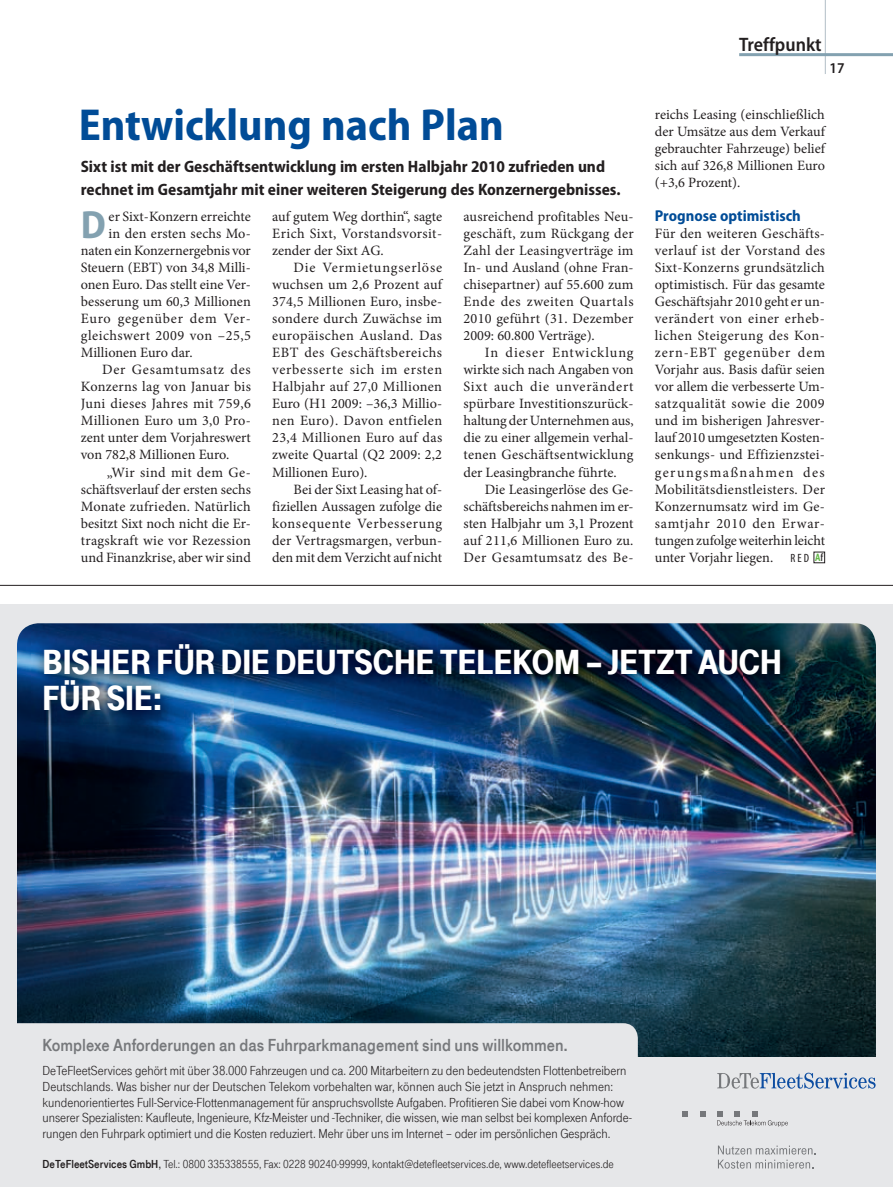
<style>
.page{position:relative;width:893px;height:1187px;background:#fff}
.page>*{position:absolute;margin:0;border:0;box-sizing:border-box;transform-origin:0 0}
.t1{font:700 semi-condensed 45px "Myriad Pro";color:#014c97}
.t2{font:700 semi-condensed 39.45px "Myriad Pro";color:#83a1b0}
.t3{font:36px/36px "Tele Grotesk Ultr";color:#fff}
.t4{font:600 semi-condensed 19.5px "Myriad Pro";color:#231f20}
.t5{font:18px "Tele Grotesk Fett";color:#76787b}
.t6{font:700 semi-condensed 16.5px/22.5px "Myriad Pro";color:#231f20}
.t7{font:700 semi-condensed 15.75px "Myriad Pro";color:#014c97}
.t8{font:600 semi-condensed 15px "Myriad Pro";color:#231f20}
.t9{font:14.25px/17px "Minion Pro";letter-spacing:.005em;color:#231f20;text-align:justify}
.t10{font:14.25px "Minion Pro";letter-spacing:.03em;color:#231f20}
.t11{font:14.25px "Minion Pro";letter-spacing:.035em;color:#231f20}
.t12{font:14.25px "Minion Pro";letter-spacing:.055em;color:#231f20}
.t13{font:14.25px "Minion Pro";letter-spacing:.05em;color:#231f20}
.t14{font:13.5px/15.8px "Tele Grotesk Norm";color:#231f20}
.t15{font:12px "Tele Grotesk Norm";color:#231f20}
.s1{font-family:"Myriad Pro";font-stretch:condensed;font-size:12px}
.s2{font-family:"Meta OT";font-weight:700;font-size:10.5px;color:#60b745}
.s3{font-family:"Meta OT";font-weight:500;font-size:10.5px}
.s4{font-family:"Tele Grotesk Fett"}
.s5{font-family:"Tele Grotesk Halb"}
</style>
<div class="page">
<hr style="left:825px;top:0;width:1px;height:74px;background:#b1bec6">
<hr style="left:739px;top:53px;width:154px;height:3px;background:#83a1b0">
<div style="left:814px;top:551px;width:11px;height:12px;border:1px solid #231f20"></div>
<hr style="left:0;top:585px;width:893px;height:1px;background:#231f20">
<img style="left:0;top:604px;width:893px;height:453px">
<img style="left:17px;top:623px;width:21px;height:400px">
<img style="left:31px;top:631px;width:764px;height:93px">
<div style="left:0;top:1023px;width:638px;height:157px;background:#e6e7e9;border-radius:15px"></div>
<div style="left:0;top:1057px;width:893px;height:129px;background:#e6e7e9"></div>
<svg style="left:717px;top:1072px;width:159px;height:16px"></svg>
<svg style="left:682px;top:1111px;width:6px;height:5px"></svg>
<svg style="left:700px;top:1111px;width:6px;height:5px"></svg>
<svg style="left:717px;top:1111px;width:71px;height:15px"></svg>
<svg style="left:718px;top:1145px;width:98px;height:23px"></svg>
<h1 class="t1" style="left:79px;top:100px;width:427px">Entwicklung nach Plan</h1>
<p class="t6" style="left:81px;top:156px;width:541px">Sixt ist mit der Geschäftsentwicklung im ersten Halbjahr 2010 zufrieden und rechnet im Gesamtjahr mit einer weiteren Steigerung des Konzernergebnisses.</p>
<h2 class="t2" style="left:81px;top:203px;width:27px">D</h2>
<p class="t9" style="left:109px;top:208px;width:144px">er Sixt-Konzern erreichte</p>
<p class="t9" style="left:109px;top:225px;width:144px">in den ersten sechs Mo-</p>
<p class="t9" style="left:81px;top:242px;width:172px">naten ein Konzernergebnis vor</p>
<p class="t9" style="left:81px;top:259px;width:172px">Steuern (EBT) von 34,8 Milli-</p>
<p class="t9" style="left:81px;top:276px;width:172px">onen Euro. Das stellt eine Ver-</p>
<p class="t9" style="left:81px;top:293px;width:172px">besserung um 60,3 Millionen</p>
<p class="t12" style="left:81px;top:309px;width:172px">Euro gegenüber dem Ver-</p>
<p class="t11" style="left:81px;top:326px;width:172px">gleichswert 2009 von –25,5</p>
<p class="t9" style="left:81px;top:344px;width:113px">Millionen Euro dar.</p>
<p class="t13" style="left:102px;top:360px;width:150px">Der Gesamtumsatz des</p>
<p class="t9" style="left:81px;top:378px;width:172px">Konzerns lag von Januar bis</p>
<p class="t10" style="left:81px;top:394px;width:172px">Juni dieses Jahres mit 759,6</p>
<p class="t9" style="left:81px;top:412px;width:172px">Millionen Euro um 3,0 Pro-</p>
<p class="t9" style="left:81px;top:429px;width:172px">zent unter dem Vorjahreswert</p>
<p class="t9" style="left:81px;top:446px;width:150px">von 782,8 Millionen Euro.</p>
<p class="t10" style="left:107px;top:462px;width:145px">„Wir sind mit dem Ge-</p>
<p class="t9" style="left:81px;top:480px;width:172px">schäftsverlauf der ersten sechs</p>
<p class="t9" style="left:81px;top:497px;width:171px">Monate zufrieden. Natürlich</p>
<p class="t9" style="left:81px;top:514px;width:172px">besitzt Sixt noch nicht die Er-</p>
<p class="t9" style="left:81px;top:531px;width:172px">tragskraft wie vor Rezession</p>
<p class="t9" style="left:81px;top:548px;width:172px">und Finanzkrise, aber wir sind</p>
<p class="t9" style="left:272px;top:208px;width:172px">auf gutem Weg dorthin“, sagte Erich Sixt, Vorstandsvorsit&shy;zender der Sixt AG.</p>
<p class="t9" style="left:272px;top:259px;width:172px;text-indent:21px">Die Vermietungserlöse wuchsen um 2,6 Prozent auf 374,5 Millionen Euro, insbe&shy;sondere durch Zuwächse im europäischen Ausland. Das EBT des Geschäftsbereichs verbesserte sich im ersten Halbjahr auf 27,0 Millionen Euro (H1 2009: –36,3 Millio&shy;nen Euro). Davon entfielen 23,4 Millionen Euro auf das zweite Quartal (Q2 2009: 2,2<br>Millionen Euro).</p>
<p class="t9" style="left:272px;top:480px;width:172px;text-indent:21px">Bei der Sixt Leasing hat of&shy;fiziellen Aussagen zufolge die konsequente Verbesserung der Vertragsmargen, verbun&shy;den mit dem Verzicht auf nicht</p>
<p class="t9" style="left:463px;top:208px;width:172px">ausreichend profitables Neu&shy;geschäft, zum Rückgang der Zahl der Leasingverträge im In- und Ausland (ohne Fran&shy;chisepartner) auf 55.600 zum Ende des zweiten Quartals 2010 geführt (31. Dezember 2009: 60.800 Verträge).</p>
<p class="t9" style="left:463px;top:344px;width:172px;text-indent:21px">In dieser Entwicklung wirkte sich nach Angaben von Sixt auch die unverändert spürbare Investitionszurück&shy;haltung der Unternehmen aus, die zu einer allgemein verhal&shy;tenen Geschäftsentwicklung der Leasingbranche führte.</p>
<p class="t9" style="left:463px;top:480px;width:172px;text-indent:21px">Die Leasingerlöse des Ge&shy;schäftsbereichs nahmen im er&shy;sten Halbjahr um 3,1 Prozent auf 211,6 Millionen Euro zu.<br>Der Gesamtumsatz des Be-</p>
<h3 class="t4" style="left:739px;top:33px;width:84px">Treffpunkt</h3>
<p class="t8" style="left:829px;top:60px;width:16px">17</p>
<p class="t9" style="left:655px;top:106px;width:172px">reichs Leasing (einschließlich der Umsätze aus dem Verkauf gebrauchter Fahrzeuge) belief sich auf 326,8 Millionen Euro (+3,6 Prozent).</p>
<p class="t7" style="left:655px;top:207px;width:148px">Prognose optimistisch</p>
<p class="t9" style="left:655px;top:225px;width:172px">Für den weiteren Geschäfts&shy;verlauf ist der Vorstand des Sixt-Konzerns grundsätzlich optimistisch. Für das gesamte Geschäftsjahr 2010 geht er un&shy;verändert von einer erheb&shy;lichen Steigerung des Kon&shy;zern-EBT gegenüber dem Vorjahr aus. Basis dafür seien vor allem die verbesserte Um&shy;satzqualität sowie die 2009 und im bisherigen Jahresver&shy;lauf 2010 umgesetzten Kosten&shy;senkungs- und Effizienzstei&shy;gerungsmaßnahmen des Mobilitätsdienstleisters. Der Konzernumsatz wird im Ge&shy;samtjahr 2010 den Erwar&shy;tungen zufolge weiterhin leicht unter Vorjahr liegen. <span class="s1">R E D</span> <span class="s2">A</span><span class="s3">f</span></p>
<h3 class="t3" style="left:43px;top:644px;width:741px">BISHER FÜR DIE DEUTSCHE TELEKOM – JETZT AUCH<br>FÜR SIE:</h3>
<p class="t5" style="left:43px;top:1034px;width:527px">Komplexe Anforderungen an das Fuhrparkmanagement sind uns willkommen.</p>
<p class="t14" style="left:43px;top:1062px;width:591px">DeTeFleetServices gehört mit über 38.000 Fahrzeugen und ca. 200 Mitarbeitern zu den bedeutendsten Flottenbetreibern Deutschlands. Was bisher nur der Deutschen Telekom vorbehalten war, können auch Sie jetzt in Anspruch nehmen: kundenorientiertes Full-Service-Flottenmanagement für anspruchsvollste Aufgaben. Profitieren Sie dabei vom Know-how unserer Spezialisten: Kaufleute, Ingenieure, Kfz-Meister und -Techniker, die wissen, wie man selbst bei komplexen Anforde&shy;rungen den Fuhrpark optimiert und die Kosten reduziert. Mehr über uns im Internet – oder im persönlichen Gespräch.</p>
<p class="t15" style="left:43px;top:1156px;width:573px"><span class="s4">DeTeFleetServices GmbH</span><span class="s5">,</span> Tel.: 0800 335338555, Fax: 0228 90240-99999, kontakt@detefleetservices.de, www.detefleetservices.de</p>
</div>
